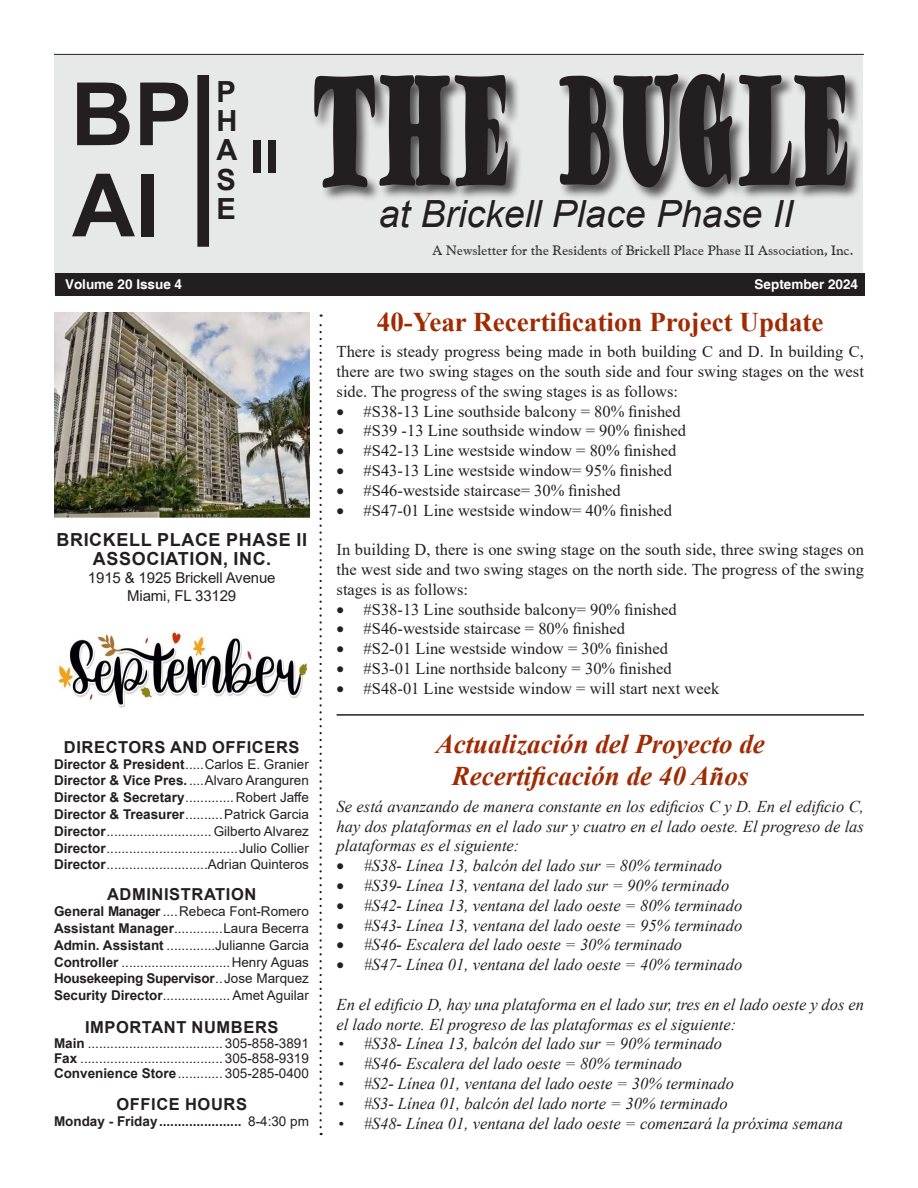
<style>
.page{position:relative;width:918px;height:1188px;background:#fff}
.page>*{position:absolute;margin:0;border:0;box-sizing:border-box;transform-origin:0 0}
.t1{font:147px "Goudy Stout";letter-spacing:-.09em;color:#231f20;scale:.36 1}
.t2{font:700 87.45px "Arial";color:#231f20}
.t3{font:700 45px "Arial";color:#231f20;scale:1.18 1}
.t4{font:italic 37.5px "Arial";color:#231f20}
.t5{font:700 29.1px/29.1px "Arial";color:#231f20;text-align:justify}
.t6{font:italic 700 27px "Times New Roman";color:#a02a02}
.t7{font:700 27px "Times New Roman";color:#a02a02}
.t8{font:700 18px "Arial";letter-spacing:.035em;color:#231f20}
.t9{font:italic 16.5px/19.8px "Times New Roman";color:#231f20;text-align:justify}
.t10{font:16.5px/19.8px "Times New Roman";color:#231f20;text-align:justify}
.t11{font:700 16.5px "Arial";letter-spacing:.035em;color:#231f20}
.t12{font:15px "Arial";letter-spacing:-.01em;color:#231f20}
.t13{font:13.5px "Arial";color:#231f20}
.t14{font:13.5px "Goudy Handtooled BT";color:#231f20}
.t15{font:700 13.5px "Arial";color:#231f20}
.t16{font:700 13.5px "Arial";letter-spacing:-.02em;color:#231f20}
.t17{font:700 13.5px "Helvetica";color:#fff}
.s1{font-weight:700}
.s2{font-weight:400}
.s3{font-family:"Courier New";font-style:normal}
</style>
<div class="page">
<div style="left:55px;top:55px;width:808px;height:239px;background:#e7e8e8"></div>
<hr style="left:54px;top:54px;width:810px;height:1px;background:#231f20">
<div style="left:312px;top:72px;width:551px;height:131px;background:#231f20;opacity:.75"></div>
<svg style="left:320px;top:314px;width:2px;height:813px"></svg>
<div style="left:197px;top:75px;width:12px;height:172px;background:#231f20"></div>
<div style="left:55px;top:273px;width:810px;height:23px;background:#231f20"></div>
<img style="left:54px;top:312px;width:256px;height:205px">
<img style="left:57px;top:631px;width:251px;height:77px">
<hr style="left:337px;top:714px;width:527px;height:2px;background:#231f20">
<p class="t2" style="left:71px;top:53px;width:123px">BP</p>
<p class="t2" style="left:72px;top:144px;width:89px">AI</p>
<p class="t5" style="left:217px;top:78px;width:23px">P H A S E</p>
<p class="t3" style="left:249px;top:125px;width:27px">II</p>
<p class="t1" style="left:309px;top:35px;width:1515px">THE BUGLE</p>
<p class="t4" style="left:379px;top:189px;width:416px">at Brickell Place Phase II</p>
<p class="t14" style="left:432px;top:242px;width:423px">A Newsletter for the Residents of Brickell Place Phase II Association, Inc.</p>
<p class="t17" style="left:65px;top:276px;width:119px">Volume 20 Issue 4</p>
<p class="t17" style="left:755px;top:276px;width:105px">September 2024</p>
<p class="t7" style="left:377px;top:302px;width:448px">40-Year Recertification Project Update</p>
<p class="t10" style="left:337px;top:341px;width:529px">There is steady progress being made in both building C and D. In building C, there are two swing stages on the south side and four swing stages on the west side. The progress of the swing stages is as follows:</p>
<p class="t10" style="left:337px;top:401px;width:346px">• #S38-13 Line southside balcony = 80% finished</p>
<p class="t10" style="left:337px;top:421px;width:351px">• #S39 -13 Line southside window = 90% finished</p>
<p class="t10" style="left:337px;top:440px;width:341px">• #S42-13 Line westside window = 80% finished</p>
<p class="t10" style="left:337px;top:460px;width:337px">• #S43-13 Line westside window= 95% finished</p>
<p class="t10" style="left:337px;top:480px;width:286px">• #S46-westside staircase= 30% finished</p>
<p class="t10" style="left:337px;top:500px;width:337px">• #S47-01 Line westside window= 40% finished</p>
<p class="t10" style="left:337px;top:539px;width:529px">In building D, there is one swing stage on the south side, three swing stages on the west side and two swing stages on the north side. The progress of the swing stages is as follows:</p>
<p class="t10" style="left:337px;top:599px;width:342px">• #S38-13 Line southside balcony= 90% finished</p>
<p class="t10" style="left:337px;top:619px;width:290px">• #S46-westside staircase = 80% finished</p>
<p class="t10" style="left:337px;top:638px;width:333px">• #S2-01 Line westside window = 30% finished</p>
<p class="t10" style="left:337px;top:658px;width:337px">• #S3-01 Line northside balcony = 30% finished</p>
<p class="t10" style="left:337px;top:678px;width:384px">• #S48-01 Line westside window = will start next week</p>
<p class="t8" style="left:56px;top:527px;width:252px">BRICKELL PLACE PHASE II</p>
<p class="t8" style="left:93px;top:546px;width:180px">ASSOCIATION, INC.</p>
<p class="t12" style="left:88px;top:568px;width:189px">1915 &amp; 1925 Brickell Avenue</p>
<p class="t12" style="left:127px;top:586px;width:111px">Miami, FL 33129</p>
<p class="t11" style="left:64px;top:735px;width:237px">DIRECTORS AND OFFICERS</p>
<p class="t13" style="left:54px;top:755px;width:256px"><span class="s1">Director &amp; President</span>.....Carlos E. Granier</p>
<p class="t13" style="left:54px;top:771px;width:256px"><span class="s1">Director &amp; Vice Pres.</span>....Alvaro Aranguren</p>
<p class="t13" style="left:54px;top:788px;width:256px"><span class="s1">Director &amp; Secretary</span>.............Robert Jaffe</p>
<p class="t13" style="left:54px;top:805px;width:256px"><span class="s1">Director &amp; Treasurer</span>..........Patrick Garcia</p>
<p class="t13" style="left:54px;top:822px;width:256px"><span class="s1">Director</span>............................ Gilberto Alvarez</p>
<p class="t13" style="left:54px;top:839px;width:256px"><span class="s1">Director</span>...................................Julio Collier</p>
<p class="t13" style="left:54px;top:854px;width:256px"><span class="s1">Director</span>...........................Adrian Quinteros</p>
<p class="t11" style="left:107px;top:883px;width:151px">ADMINISTRATION</p>
<p class="t13" style="left:54px;top:902px;width:256px"><span class="s1">General Manager</span> ....Rebeca Font-Romero</p>
<p class="t13" style="left:54px;top:919px;width:256px"><span class="s1">Assistant Manager</span>.............Laura Becerra</p>
<p class="t13" style="left:54px;top:936px;width:256px"><span class="s1">Admin. Assistant</span> .............Julianne Garcia</p>
<p class="t13" style="left:54px;top:953px;width:256px"><span class="s1">Controller</span> .............................Henry Aguas</p>
<p class="t16" style="left:54px;top:969px;width:256px">Housekeeping Supervisor<span class="s2">..Jose Marquez</span></p>
<p class="t13" style="left:54px;top:986px;width:256px"><span class="s1">Security Director</span>.................. Amet Aguilar</p>
<p class="t11" style="left:85px;top:1016px;width:195px">IMPORTANT NUMBERS</p>
<p class="t13" style="left:54px;top:1034px;width:256px"><span class="s1">Main</span> .................................... 305-858-3891</p>
<p class="t13" style="left:54px;top:1049px;width:256px"><span class="s1">Fax</span> ...................................... 305-858-9319</p>
<p class="t13" style="left:54px;top:1064px;width:256px"><span class="s1">Convenience Store</span>............ 305-285-0400</p>
<p class="t11" style="left:117px;top:1092px;width:132px">OFFICE HOURS</p>
<p class="t15" style="left:54px;top:1112px;width:256px">Monday - Friday...................... <span class="s2">8-4:30 pm</span></p>
<p class="t6" style="left:436px;top:725px;width:331px">Actualización del Proyecto de</p>
<p class="t6" style="left:452px;top:757px;width:298px">Recertificación de 40 Años</p>
<p class="t9" style="left:337px;top:796px;width:529px">Se está avanzando de manera constante en los edificios C y D. En el edificio C, hay dos plataformas en el lado sur y cuatro en el lado oeste. El progreso de las plataformas es el siguiente:</p>
<p class="t9" style="left:337px;top:855px;width:387px">• #S38- Línea 13, balcón del lado sur = 80% terminado</p>
<p class="t9" style="left:337px;top:875px;width:394px">• #S39- Línea 13, ventana del lado sur = 90% terminado</p>
<p class="t9" style="left:337px;top:895px;width:407px">• #S42- Línea 13, ventana del lado oeste = 80% terminado</p>
<p class="t9" style="left:337px;top:915px;width:407px">• #S43- Línea 13, ventana del lado oeste = 95% terminado</p>
<p class="t9" style="left:337px;top:935px;width:347px">• #S46- Escalera del lado oeste = 30% terminado</p>
<p class="t9" style="left:337px;top:954px;width:407px">• #S47- Línea 01, ventana del lado oeste = 40% terminado</p>
<p class="t9" style="left:337px;top:994px;width:529px">En el edificio D, hay una plataforma en el lado sur, tres en el lado oeste y dos en el lado norte. El progreso de las plataformas es el siguiente:</p>
<p class="t9" style="left:337px;top:1034px;width:387px"><span class="s3">•</span> #S38- Línea 13, balcón del lado sur = 90% terminado</p>
<p class="t9" style="left:337px;top:1053px;width:347px"><span class="s3">•</span> #S46- Escalera del lado oeste = 80% terminado</p>
<p class="t9" style="left:337px;top:1073px;width:399px"><span class="s3">•</span> #S2- Línea 01, ventana del lado oeste = 30% terminado</p>
<p class="t9" style="left:337px;top:1093px;width:393px"><span class="s3">•</span> #S3- Línea 01, balcón del lado norte = 30% terminado</p>
<p class="t9" style="left:337px;top:1113px;width:508px"><span class="s3">•</span> #S48- Línea 01, ventana del lado oeste = comenzará la próxima semana</p>
</div>
